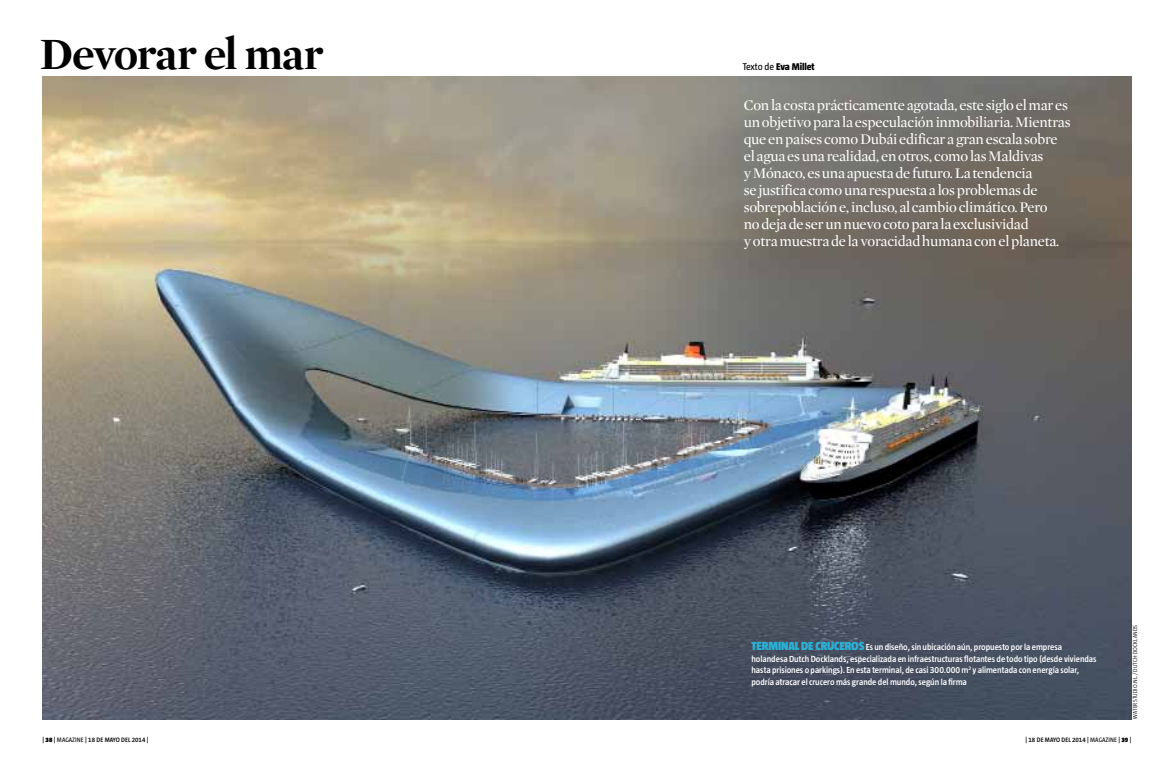
<style>
.page{position:relative;width:1174px;height:769px;background:#fff}
.page>*{position:absolute;margin:0;border:0;box-sizing:border-box;transform-origin:0 0}
.t1{font:700 45.6px "Mercury Display";letter-spacing:-.025em;color:#000}
.t2{font:15px/17px "Mercury Display";letter-spacing:-.015em;color:#fff}
.t3{font:800 10px "Taz Barcelona";letter-spacing:-.005em;color:#000}
.t4{font:600 9px/11.5px "Taz Barcelona";letter-spacing:-.005em;color:#fff}
.t5{font:600 6.5px "Taz Barcelona";color:#000}
.t6{font:300 6px "Taz Barcelona";letter-spacing:.02em;color:#000}
.s1{font-weight:400}
.s2{font-weight:900;font-size:12px;color:#2bb0d4}
.s3{font-weight:900}
</style>
<div class="page">
<img style="left:43px;top:76px;width:1088px;height:642px">
<h1 class="t1" style="left:40px;top:27px;width:285px">Devorar el mar</h1>
<p class="t3" style="left:743px;top:61px;width:73px"><span class="s1">TEXTO DE</span> Eva Millet</p>
<p class="t2" style="left:744px;top:97px;width:328px">Con la costa prácticamente agotada, este siglo el mar es un objetivo para la especulación inmobiliaria. Mientras que en países como Dubái edificar a gran escala sobre el agua es una realidad, en otros, como las Maldivas<br>y Mónaco, es una apuesta de futuro. La tendencia<br>se justifica como una respuesta a los problemas de sobrepoblación e, incluso, al cambio climático. Pero<br>no deja de ser un nuevo coto para la exclusividad<br>y otra muestra de la voracidad humana con el planeta.</p>
<p class="t4" style="left:751px;top:641px;width:347px"><span class="s2">TERMINAL DE CRUCEROS</span>Es un diseño, sin ubicación aún, propuesto por la empresa holandesa Dutch Docklands, especializada en infraestructuras flotantes de todo tipo (desde viviendas hasta prisiones o parkings). En esta terminal, de casi 300.000 m<sup>2</sup> y alimentada con energía solar, podría atracar el crucero más grande del mundo, según la firma</p>
<p class="t6" style="left:1131px;top:718px;width:95px;rotate:-90deg">Waterstudio.NL./ Dutch Docklands</p>
<p class="t5" style="left:43px;top:736px;width:107px">| <span class="s3">38</span> | <span class="s1">MAGAZINE</span> | 18 de mayo deL 2014 |</p>
<p class="t5" style="left:1025px;top:736px;width:107px">| 18 de mayo deL 2014 | <span class="s1">MAGAZINE</span> | <span class="s3">39</span> |</p>
</div>
